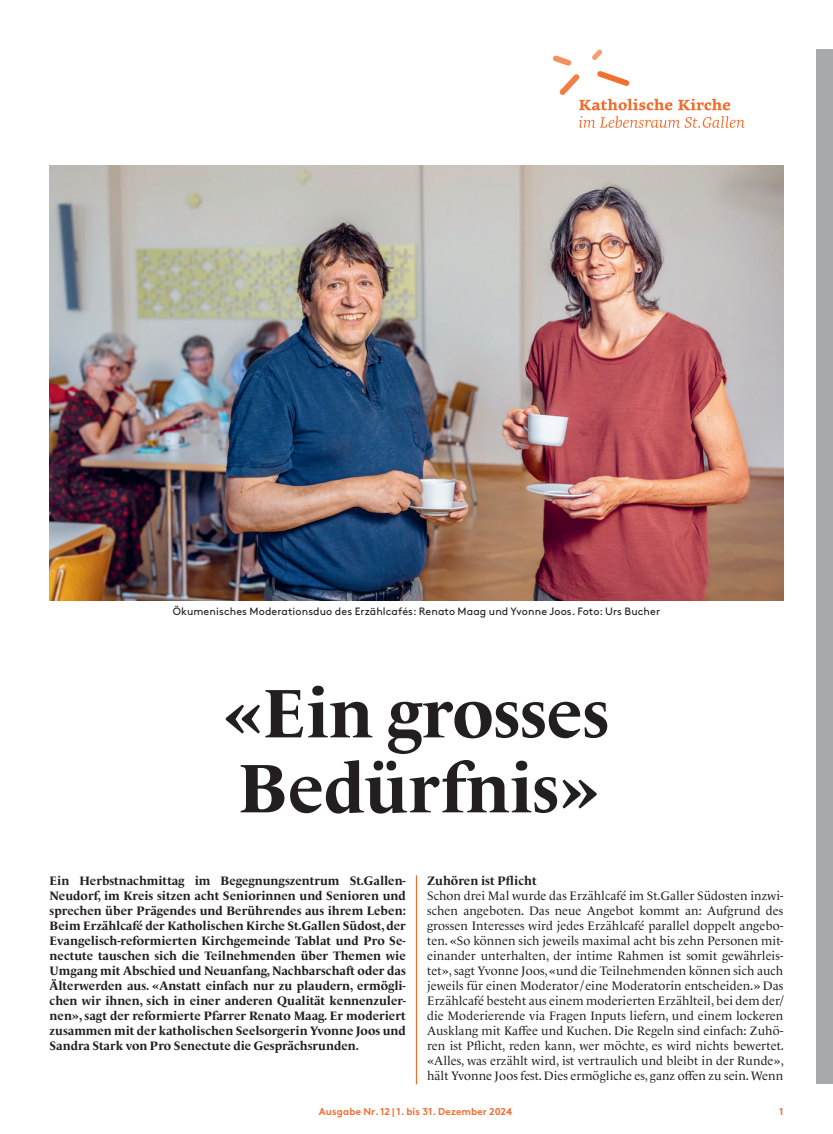
<style>
.page{position:relative;width:833px;height:1134px;background:#fff}
.page>*{position:absolute;margin:0;border:0;box-sizing:border-box;transform-origin:0 0}
.t1{font:700 70px/75px "Le Monde Livre Pro";letter-spacing:-.005em;color:#231f20}
.t2{font:12.5px/15px "Le Monde Livre Pro";letter-spacing:.005em;color:#231f20;text-align:justify}
.t3{font:700 12.5px/15px "Le Monde Livre Pro";color:#231f20;text-align:justify}
.t4{font:10.62px "Brown Pro";letter-spacing:.01em;color:#231f20}
.t5{font:700 10px "Brown Pro";letter-spacing:.01em;color:#f36e31}
</style>
<div class="page">
<div style="left:816px;top:50px;width:17px;height:1034px;background:#a8a9ad"></div>
<svg style="left:678px;top:99px;width:52px;height:11px"></svg>
<svg style="left:579px;top:116px;width:165px;height:12px"></svg>
<svg style="left:553px;top:50px;width:119px;height:60px"></svg>
<hr style="left:416px;top:875px;width:1px;height:209px;background:#f36e31">
<img style="left:50px;top:165px;width:733px;height:435px">
<p class="t4" style="left:173px;top:603px;width:489px">Ökumenisches Moderationsduo des Erzählcafés: Renato Maag und Yvonne Joos. Foto: Urs Bucher</p>
<h1 class="t1" style="left:224px;top:669px;width:387px">«Ein grosses<br>Bedürfnis»</h1>
<p class="t3" style="left:427px;top:872px;width:111px">Zuhören ist Pflicht</p>
<p class="t2" style="left:427px;top:887px;width:358px">Schon drei Mal wurde das Erzählcafé im St.Galler Südosten inzwi&shy;schen angeboten. Das neue Angebot kommt an: Aufgrund des grossen Interesses wird jedes Erzählcafé parallel doppelt angebo&shy;ten. «So können sich jeweils maximal acht bis zehn Personen mit&shy;einander unterhalten, der intime Rahmen ist somit gewährleis&shy;tet», sagt Yvonne Joos, «und die Teilnehmenden können sich auch jeweils für einen Moderator/ eine Moderatorin entscheiden.» Das Erzählcafé besteht aus einem moderierten Erzählteil, bei dem der/ die Moderierende via Fragen Inputs liefern, und einem lockeren Ausklang mit Kaffee und Kuchen. Die Regeln sind einfach: Zuhö&shy;ren ist Pflicht, reden kann, wer möchte, es wird nichts bewertet. «Alles, was erzählt wird, ist vertraulich und bleibt in der Runde», hält Yvonne Joos fest. Dies ermögliche es, ganz offen zu sein. Wenn</p>
<p class="t5" style="left:319px;top:1103px;width:195px">Ausgabe Nr. 12 | 1. bis 31. Dezember 2024</p>
<p class="t5" style="left:779px;top:1103px;width:6px">1</p>
<p class="t3" style="left:50px;top:872px;width:358px">Ein Herbstnachmittag im Begegnungszentrum St.Gallen-Neudorf, im Kreis sitzen acht Seniorinnen und Senioren und sprechen über Prägendes und Berührendes aus ihrem Leben:<br>Beim Erzählcafé der Katholischen Kirche St.Gallen Südost, der Evangelisch-reformierten Kirchgemeinde Tablat und Pro Se&shy;nectute tauschen sich die Teilnehmenden über Themen wie Umgang mit Abschied und Neuanfang, Nachbarschaft oder das Älterwerden aus. «Anstatt einfach nur zu plaudern, ermögli&shy;chen wir ihnen, sich in einer anderen Qualität kennenzuler&shy;nen», sagt der reformierte Pfarrer Renato Maag. Er moderiert zusammen mit der katholischen Seelsorgerin Yvonne Joos und Sandra Stark von Pro Senectute die Gesprächsrunden.</p>
</div>
